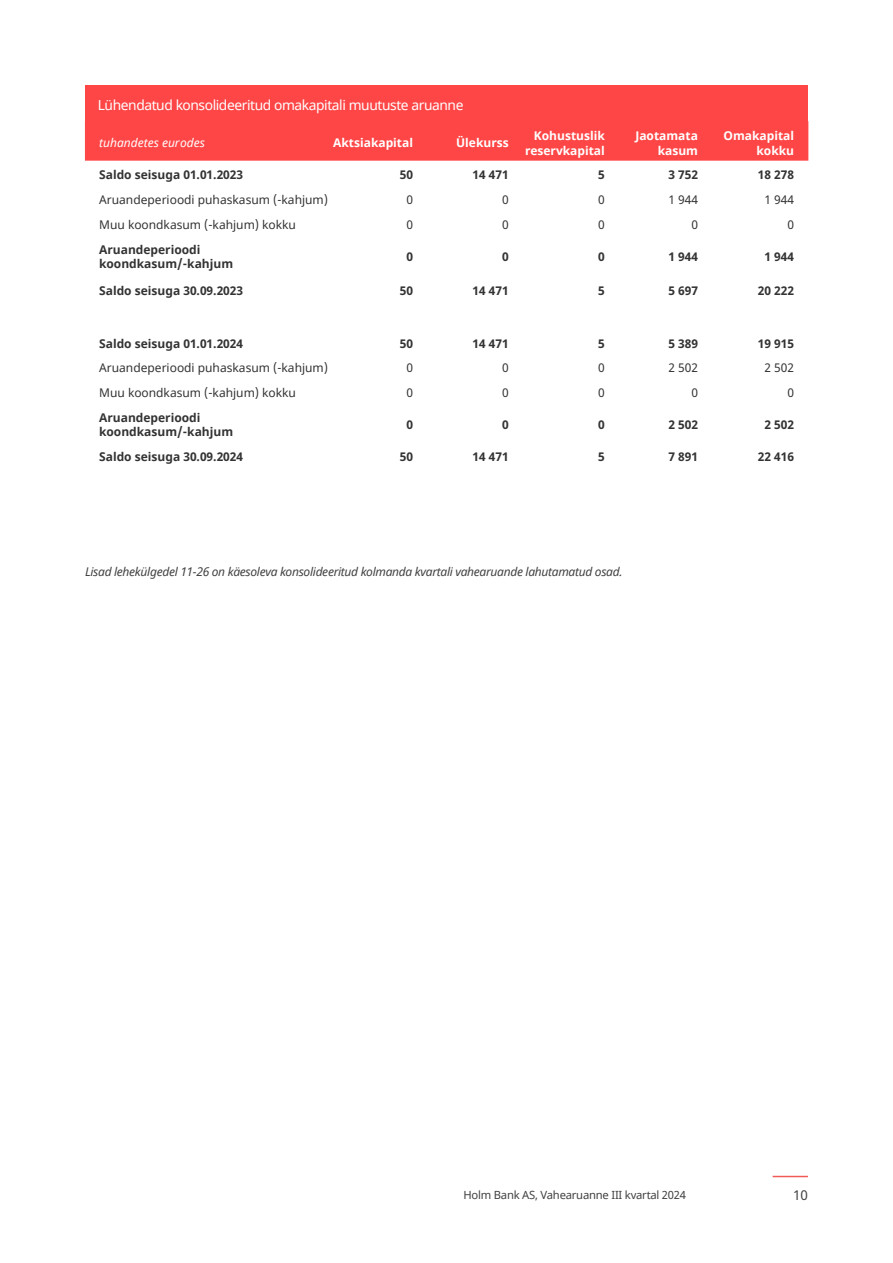
<style>
.page{position:relative;width:893px;height:1263px;background:#fff}
.page>*{position:absolute;margin:0;border:0;box-sizing:border-box;transform-origin:0 0}
.t1{font:13.8px "Noto Sans";letter-spacing:-.03em;color:#fff}
.t2{font:13.5px "Noto Sans";color:#414042}
.t3{font:700 12px "Noto Sans";color:#333}
.t4{font:12px "Noto Sans";color:#333}
.t5{font:italic 12px "Noto Sans";letter-spacing:-.025em;color:#414042}
.t6{font:700 12px/14.4px "Noto Sans";color:#fff;text-align:right}
.t7{font:italic 12px "Noto Sans";color:#fff}
.t8{font:11.25px "Noto Sans";letter-spacing:-.02em;color:#414042}
</style>
<div class="page">
<hr style="left:773px;top:1176px;width:35px;height:1px;background:#f15b55">
<div style="left:85px;top:126px;width:723px;height:35px;background:#ff4646"></div>
<div style="left:85px;top:85px;width:723px;height:41px;background:#ff4646"></div>
<p class="t1" style="left:98px;top:95px;width:367px">Lühendatud konsolideeritud omakapitali muutuste aruanne</p>
<p class="t7" style="left:99px;top:135px;width:107px">tuhandetes eurodes</p>
<p class="t6" style="left:333px;top:136px;width:81px">Aktsiakapital</p>
<p class="t6" style="left:456px;top:136px;width:54px">Ülekurss</p>
<p class="t6" style="left:525px;top:129px;width:81px">Kohustuslik reservkapital</p>
<p class="t6" style="left:635px;top:129px;width:64px">Jaotamata kasum</p>
<p class="t6" style="left:723px;top:129px;width:72px">Omakapital kokku</p>
<p class="t3" style="left:99px;top:167px;width:145px">Saldo seisuga 01.01.2023</p>
<p class="t3" style="left:400px;top:167px;width:15px">50</p>
<p class="t3" style="left:473px;top:167px;width:38px">14 471</p>
<p class="t3" style="left:598px;top:167px;width:8px">5</p>
<p class="t3" style="left:668px;top:167px;width:31px">3 752</p>
<p class="t3" style="left:758px;top:167px;width:38px">18 278</p>
<p class="t4" style="left:99px;top:192px;width:230px">Aruandeperioodi puhaskasum (-kahjum)</p>
<p class="t4" style="left:406px;top:192px;width:8px">0</p>
<p class="t4" style="left:502px;top:192px;width:8px">0</p>
<p class="t4" style="left:598px;top:192px;width:8px">0</p>
<p class="t4" style="left:668px;top:192px;width:31px">1 944</p>
<p class="t4" style="left:765px;top:192px;width:31px">1 944</p>
<p class="t4" style="left:99px;top:217px;width:198px">Muu koondkasum (-kahjum) kokku</p>
<p class="t4" style="left:406px;top:217px;width:8px">0</p>
<p class="t4" style="left:502px;top:217px;width:8px">0</p>
<p class="t4" style="left:598px;top:217px;width:8px">0</p>
<p class="t4" style="left:691px;top:217px;width:8px">0</p>
<p class="t4" style="left:787px;top:217px;width:8px">0</p>
<p class="t3" style="left:99px;top:241px;width:103px">Aruandeperioodi</p>
<p class="t3" style="left:99px;top:256px;width:135px">koondkasum/-kahjum</p>
<p class="t3" style="left:406px;top:248px;width:8px">0</p>
<p class="t3" style="left:502px;top:248px;width:8px">0</p>
<p class="t3" style="left:598px;top:248px;width:8px">0</p>
<p class="t3" style="left:668px;top:248px;width:31px">1 944</p>
<p class="t3" style="left:765px;top:248px;width:31px">1 944</p>
<p class="t3" style="left:99px;top:282px;width:145px">Saldo seisuga 30.09.2023</p>
<p class="t3" style="left:400px;top:282px;width:15px">50</p>
<p class="t3" style="left:473px;top:282px;width:38px">14 471</p>
<p class="t3" style="left:598px;top:282px;width:8px">5</p>
<p class="t3" style="left:668px;top:282px;width:31px">5 697</p>
<p class="t3" style="left:758px;top:282px;width:38px">20 222</p>
<p class="t3" style="left:99px;top:335px;width:145px">Saldo seisuga 01.01.2024</p>
<p class="t3" style="left:400px;top:335px;width:15px">50</p>
<p class="t3" style="left:473px;top:335px;width:38px">14 471</p>
<p class="t3" style="left:598px;top:335px;width:8px">5</p>
<p class="t3" style="left:668px;top:335px;width:31px">5 389</p>
<p class="t3" style="left:758px;top:335px;width:38px">19 915</p>
<p class="t4" style="left:99px;top:360px;width:230px">Aruandeperioodi puhaskasum (-kahjum)</p>
<p class="t4" style="left:406px;top:360px;width:8px">0</p>
<p class="t4" style="left:502px;top:360px;width:8px">0</p>
<p class="t4" style="left:598px;top:360px;width:8px">0</p>
<p class="t4" style="left:668px;top:360px;width:31px">2 502</p>
<p class="t4" style="left:765px;top:360px;width:31px">2 502</p>
<p class="t4" style="left:99px;top:385px;width:198px">Muu koondkasum (-kahjum) kokku</p>
<p class="t4" style="left:406px;top:385px;width:8px">0</p>
<p class="t4" style="left:502px;top:385px;width:8px">0</p>
<p class="t4" style="left:598px;top:385px;width:8px">0</p>
<p class="t4" style="left:691px;top:385px;width:8px">0</p>
<p class="t4" style="left:787px;top:385px;width:8px">0</p>
<p class="t3" style="left:99px;top:409px;width:103px">Aruandeperioodi</p>
<p class="t3" style="left:99px;top:424px;width:135px">koondkasum/-kahjum</p>
<p class="t3" style="left:406px;top:416px;width:8px">0</p>
<p class="t3" style="left:502px;top:416px;width:8px">0</p>
<p class="t3" style="left:598px;top:416px;width:8px">0</p>
<p class="t3" style="left:668px;top:416px;width:31px">2 502</p>
<p class="t3" style="left:765px;top:416px;width:31px">2 502</p>
<p class="t3" style="left:99px;top:448px;width:145px">Saldo seisuga 30.09.2024</p>
<p class="t3" style="left:400px;top:448px;width:15px">50</p>
<p class="t3" style="left:473px;top:448px;width:38px">14 471</p>
<p class="t3" style="left:598px;top:448px;width:8px">5</p>
<p class="t3" style="left:668px;top:448px;width:31px">7 891</p>
<p class="t3" style="left:758px;top:448px;width:38px">22 416</p>
<p class="t5" style="left:85px;top:563px;width:539px">Lisad lehekülgedel 11-26 on käesoleva konsolideeritud kolmanda kvartali vahearuande lahutamatud osad.</p>
<p class="t8" style="left:463px;top:1187px;width:224px">Holm Bank AS, Vahearuanne III kvartal 2024</p>
<p class="t2" style="left:793px;top:1185px;width:16px">10</p>
</div>
